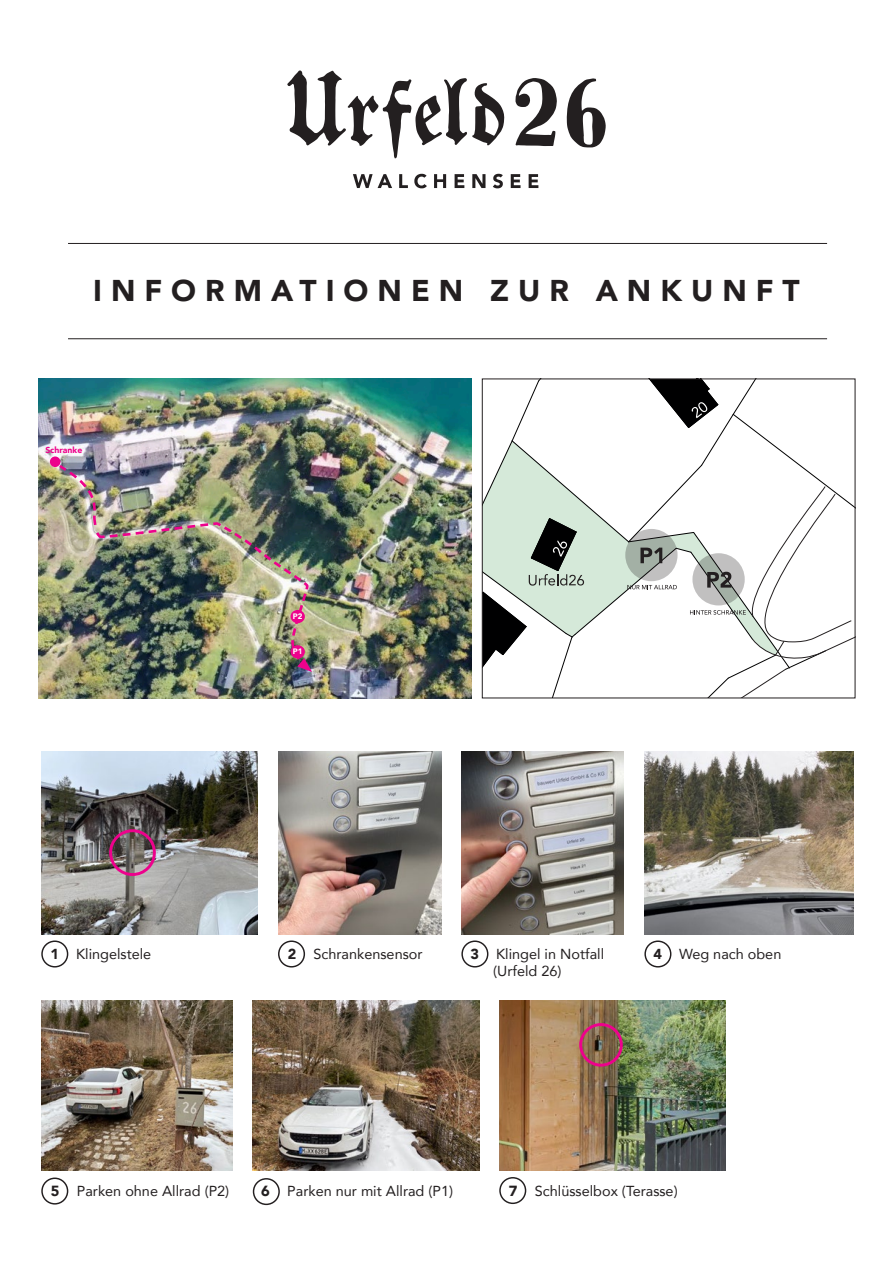
<style>
.page{position:relative;width:893px;height:1263px;background:#fff}
.page>*{position:absolute;margin:0;border:0;box-sizing:border-box;transform-origin:0 0}
.t1{font:900 30px "Avenir";letter-spacing:.3em;color:#231f20}
.t2{font:14.4px/17.4px "Avenir";color:#231f20}
.t3{font:900 8.7px "Avenir";color:#ed028c}
.t4{font:900 7.95px "Avenir";color:#fff}
.s1{font-weight:900}
.s2{font-weight:900;font-size:14.7px}
</style>
<div class="page">
<svg style="left:287px;top:70px;width:217px;height:88px"></svg>
<svg style="left:515px;top:78px;width:42px;height:68px"></svg>
<svg style="left:566px;top:78px;width:40px;height:69px"></svg>
<svg style="left:353px;top:174px;width:39px;height:14px"></svg>
<svg style="left:399px;top:174px;width:9px;height:14px"></svg>
<svg style="left:414px;top:174px;width:13px;height:14px"></svg>
<svg style="left:434px;top:174px;width:12px;height:14px"></svg>
<svg style="left:455px;top:174px;width:9px;height:14px"></svg>
<svg style="left:472px;top:174px;width:13px;height:14px"></svg>
<svg style="left:493px;top:174px;width:10px;height:14px"></svg>
<svg style="left:511px;top:174px;width:10px;height:14px"></svg>
<svg style="left:529px;top:174px;width:9px;height:14px"></svg>
<hr style="left:68px;top:243px;width:759px;height:1px;background:#231f20">
<hr style="left:68px;top:338px;width:759px;height:1px;background:#231f20">
<img style="left:41px;top:1001px;width:191px;height:170px">
<div style="left:41px;top:1177px;width:27px;height:27px;border:1px solid #231f20;border-radius:50%"></div>
<img style="left:253px;top:1001px;width:226px;height:170px">
<div style="left:253px;top:1178px;width:27px;height:27px;border:1px solid #231f20;border-radius:50%"></div>
<img style="left:499px;top:1001px;width:227px;height:170px">
<div style="left:579px;top:1023px;width:44px;height:44px;border:3px solid #ed028c;border-radius:50%"></div>
<div style="left:499px;top:1177px;width:27px;height:27px;border:1px solid #231f20;border-radius:50%"></div>
<img style="left:278px;top:751px;width:163px;height:183px">
<div style="left:278px;top:940px;width:27px;height:27px;border:1px solid #231f20;border-radius:50%"></div>
<img style="left:461px;top:751px;width:163px;height:183px">
<div style="left:461px;top:940px;width:27px;height:27px;border:1px solid #231f20;border-radius:50%"></div>
<img style="left:644px;top:751px;width:210px;height:183px">
<div style="left:644px;top:940px;width:27px;height:27px;border:1px solid #231f20;border-radius:50%"></div>
<img style="left:41px;top:751px;width:217px;height:183px">
<div style="left:41px;top:940px;width:27px;height:27px;border:1px solid #231f20;border-radius:50%"></div>
<div style="left:109px;top:829px;width:47px;height:47px;border:3px solid #ed028c;border-radius:50%"></div>
<img style="left:38px;top:379px;width:434px;height:319px">
<img style="left:51px;top:458px;width:260px;height:210px">
<div style="left:50px;top:456px;width:10px;height:11px;background:#ed028c;border-radius:50%"></div>
<svg style="left:292px;top:649px;width:20px;height:23px"></svg>
<div style="left:291px;top:610px;width:14px;height:13px;background:#ed028c;border-radius:50%"></div>
<div style="left:291px;top:645px;width:14px;height:13px;background:#ed028c;border-radius:50%"></div>
<svg style="left:484px;top:381px;width:369px;height:315px"></svg>
<div style="left:482px;top:379px;width:373px;height:319px;border:1px solid #231f20"></div>
<h1 class="t1" style="left:93px;top:265px;width:708px">INFORMATIONEN ZUR ANKUNFT</h1>
<p class="t3" style="left:45px;top:442px;width:39px">Schranke</p>
<p class="t4" style="left:293px;top:609px;width:11px">P2</p>
<p class="t4" style="left:293px;top:645px;width:11px">P1</p>
<p class="t2" style="left:288px;top:945px;width:136px"><span class="s1">2</span> Schrankensensor</p>
<p class="t2" style="left:493px;top:945px;width:112px;text-indent:-23px"><span class="s1">3</span> Klingel in Notfall (Urfeld 26)</p>
<p class="t2" style="left:50px;top:945px;width:102px"><span class="s1">1</span> Klingelstele</p>
<p class="t2" style="left:653px;top:945px;width:129px"><span class="s1">4</span> Weg nach oben</p>
<p class="t2" style="left:51px;top:1182px;width:180px"><span class="s2">5</span> Parken ohne Allrad (P2)</p>
<p class="t2" style="left:261px;top:1182px;width:193px"><span class="s2">6</span> Parken nur mit Allrad (P1)</p>
<p class="t2" style="left:509px;top:1182px;width:170px"><span class="s2">7</span> Schlüsselbox (Terasse)</p>
</div>
